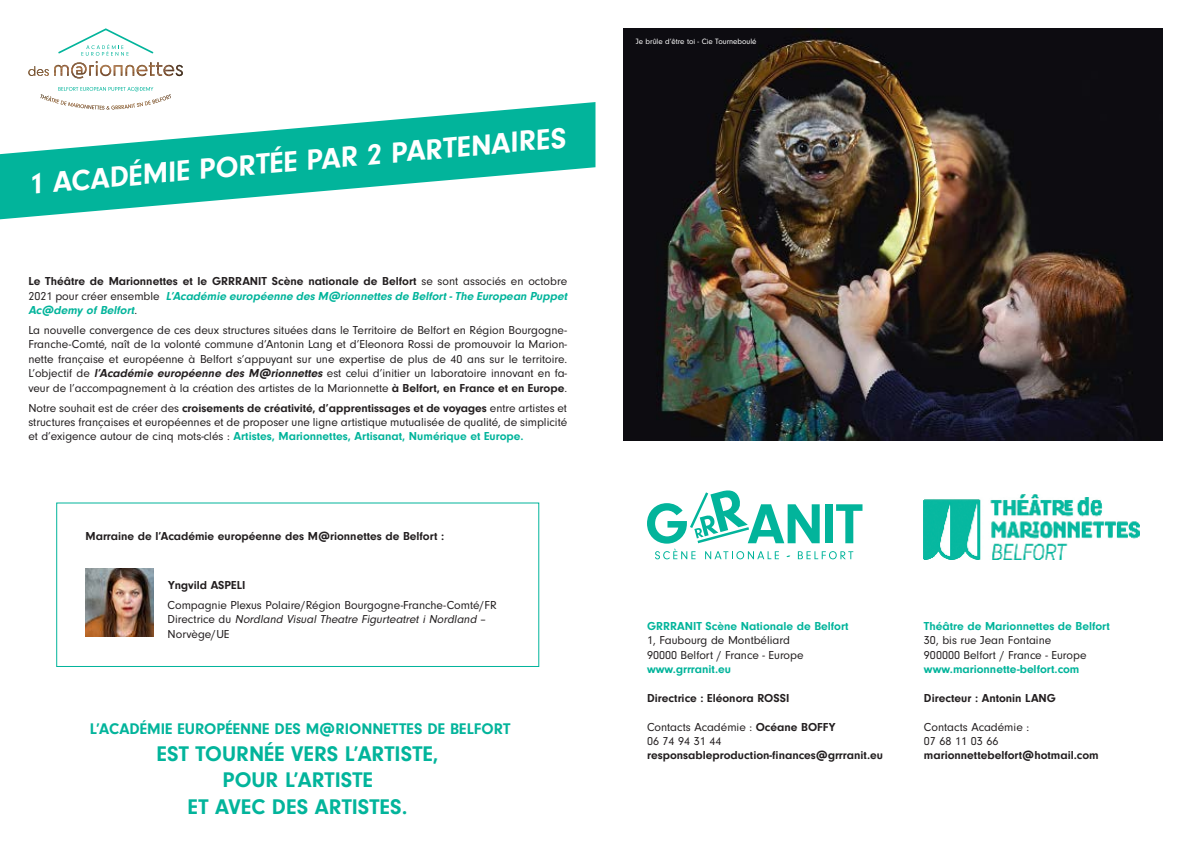
<style>
.page{position:relative;width:1191px;height:842px;background:#fff}
.page>*{position:absolute;margin:0;border:0;box-sizing:border-box;transform-origin:0 0}
.t1{font:700 30px "Neuzeit Gro";color:#fff}
.t2{font:700 22px/26.4px "Neuzeit Gro";color:#02b49b;text-align:center}
.t3{font:700 16px "Neuzeit Gro";color:#02b49b}
.t4{font:12px/14.4px "Neuzeit Gro";color:#231f20}
.t5{font:700 12px "Neuzeit Gro";color:#231f20}
.t6{font:italic 700 12px/14.4px "Neuzeit Gro";color:#02b49b}
.t7{font:700 12px "Neuzeit Gro";color:#02b49b}
.t8{font:8px "Neuzeit Gro";color:#fff}
.s1{font-style:normal;color:#231f20}
.s2{font-weight:400;font-style:normal;color:#231f20}
.s3{font-weight:700;font-style:italic}
.s4{font-weight:700}
.s5{font-weight:700;color:#02b49b}
.s6{font-style:italic}
</style>
<div class="page">
<svg style="left:58px;top:87px;width:96px;height:5px"></svg>
<img style="left:41px;top:94px;width:130px;height:8px">
<svg style="left:58px;top:28px;width:96px;height:28px"></svg>
<img style="left:28px;top:61px;width:155px;height:18px">
<svg style="left:0;top:102px;width:595px;height:117px;fill:#02b49b"></svg>
<img style="left:924px;top:494px;width:215px;height:65px">
<svg style="left:647px;top:490px;width:215px;height:69px"></svg>
<img style="left:86px;top:568px;width:68px;height:68px">
<div style="left:56px;top:502px;width:483px;height:165px;border:1px solid #02b49b"></div>
<img style="left:624px;top:28px;width:538px;height:412px">
<h1 class="t1" style="left:27px;top:168px;width:540px;rotate:-5deg">1 ACADÉMIE PORTÉE PAR 2 PARTENAIRES</h1>
<p class="t6" style="left:28px;top:274px;width:542px"><span class="s1">Le Théâtre de Marionnettes et le GRRRANIT Scène nationale de Belfort</span> <span class="s2">se sont associés en octobre<br>2 0 2 1 p o u r c r é e r e n s e m b l e</span> L’Académie européenne des M@rionnettes de Belfort-The European Puppet<br>Ac@demy of Belfort<span class="s2">.</span></p>
<p class="t4" style="left:28px;top:323px;width:540px;text-align:justify">La nouvelle convergence de ces deux structures situées dans le Territoire de Belfort en Région Bourgogne-Franche-Comté, naît de la volonté commune d’Antonin Lang et d’Eleonora Rossi de promouvoir la Marion&shy;nette française et européenne à Belfort s’appuyant sur une expertise de plus de 40 ans sur le territoire.<br>L’objectif de <span class="s3">l’Académie européenne des M@rionnettes</span> est celui d’initier un laboratoire innovant en fa&shy;veur de l’accompagnement à la création des artistes de la Marionnette <span class="s4">à Belfort, en France et en Europe</span>.</p>
<p class="t4" style="left:28px;top:401px;width:540px;text-align:justify">Notre souhait est de créer des <span class="s4">croisements de créativité, d’apprentissages et de voyages</span> entre artistes et structures françaises et européennes et de proposer une ligne artistique mutualisée de qualité, de simplicité et d’exigence autour de cinq mots-clés : <span class="s5">Artistes, Marionnettes, Artisanat, Numérique et Europe.</span></p>
<p class="t5" style="left:86px;top:529px;width:360px">Marraine de l’Académie européenne des M@rionnettes de Belfort :</p>
<p class="t5" style="left:168px;top:578px;width:79px">Yngvild ASPELI</p>
<p class="t4" style="left:168px;top:598px;width:331px">Compagnie Plexus Polaire/Région Bourgogne-Franche-Comté/FR<br>D i re c t r i ce d u <span class="s6">Nordland Visual Theatre Figurteatret i Nordland</span> –<br>Norvège/UE</p>
<h3 class="t3" style="left:90px;top:720px;width:422px">L’ACADÉMIE EUROPÉENNE DES M@RIONNETTES DE BELFORT</h3>
<h2 class="t2" style="left:157px;top:741px;width:283px">EST TOURNÉE VERS L’ARTISTE,<br>POUR L’ARTISTE<br>ET AVEC DES ARTISTES.</h2>
<p class="t8" style="left:636px;top:37px;width:122px">Je brûle d’être toi - Cie Tourneboulé</p>
<p class="t7" style="left:647px;top:619px;width:203px">GRRRANIT Scène Nationale de Belfort</p>
<p class="t4" style="left:647px;top:633px;width:158px">1, Faubourg de Montbéliard<br>90000 Belfort / France - Europe</p>
<p class="t7" style="left:647px;top:662px;width:86px">www.grrranit.eu</p>
<p class="t5" style="left:647px;top:691px;width:144px">Directrice : Eléonora ROSSI</p>
<p class="t4" style="left:647px;top:720px;width:190px">Contacts Académie : <span class="s4">Océane BOFFY<br></span>06 74 94 31 44</p>
<p class="t5" style="left:647px;top:749px;width:237px">responsableproduction-finances@grrranit.eu</p>
<p class="t7" style="left:924px;top:619px;width:187px">Théâtre de Marionnettes de Belfort</p>
<p class="t4" style="left:924px;top:633px;width:164px">30, bis rue Jean Fontaine<br>900000 Belfort / France - Europe</p>
<p class="t7" style="left:924px;top:662px;width:157px">www.marionnette-belfort.com</p>
<p class="t5" style="left:924px;top:691px;width:133px">Directeur : Antonin LANG</p>
<p class="t4" style="left:924px;top:720px;width:107px">Contacts Académie :<br>07 68 11 03 66</p>
<p class="t5" style="left:924px;top:749px;width:176px">marionnettebelfort@hotmail.com</p>
</div>
